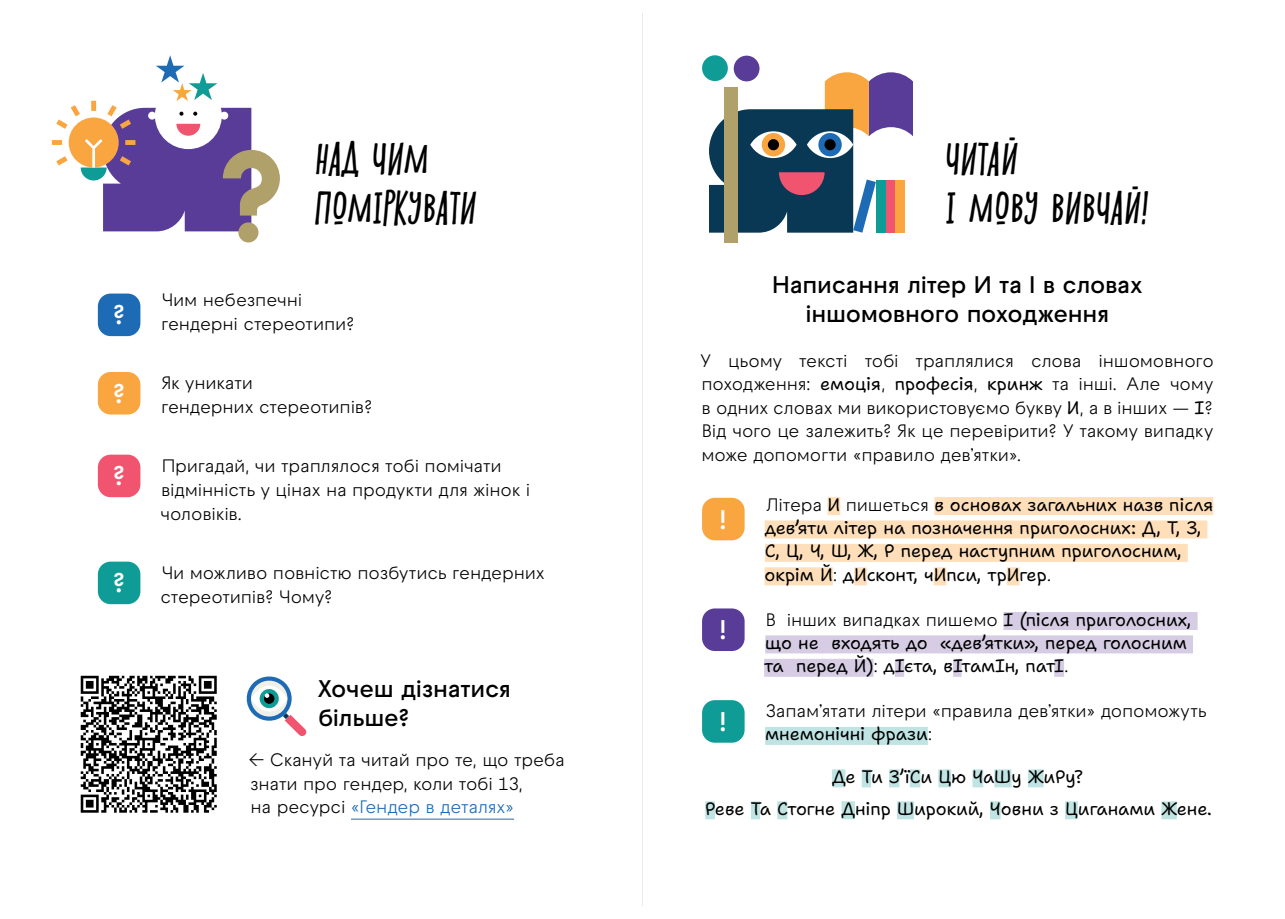
<style>
.page{position:relative;width:1285px;height:919px;background:#fff}
.page>*{position:absolute;margin:0;border:0;box-sizing:border-box;transform-origin:0 0}
.t1{font:italic 39px/48.8px "Shnobel";letter-spacing:-.02em;color:#000}
.t2{font:600 27px "Raptor V3 Premium";color:#fff}
.t3{font:600 24px/28.8px "Raptor V3 Premium";letter-spacing:-.01em;color:#000}
.t4{font:18px/23.4px "Raptor V3 Premium";letter-spacing:-.015em;color:#000}
.t5{font:18px/23.4px "Shantell Sans";letter-spacing:-.005em;color:#000}
.s1{color:#1d6bb5}
.s2{font-family:"Shantell Sans"}
.s3{font-family:"Raptor V3 Premium"}
</style>
<div class="page">
<div style="left:98px;top:293px;width:42px;height:43px;background:#1d6bb5;border-radius:13px"></div>
<div style="left:98px;top:372px;width:42px;height:42px;background:#f9a641;border-radius:13px"></div>
<div style="left:98px;top:454px;width:42px;height:43px;background:#f0546f;border-radius:13px"></div>
<div style="left:98px;top:561px;width:42px;height:43px;background:#109c96;border-radius:13px"></div>
<svg style="left:52px;top:55px;width:228px;height:187px"></svg>
<hr style="left:351px;top:818px;width:163px;height:1px;background:#1d6bb5">
<svg style="left:246px;top:676px;width:60px;height:60px"></svg>
<img style="left:80px;top:675px;width:137px;height:138px">
<div style="left:827px;top:497px;width:13px;height:18px;background:#fedfba"></div>
<div style="left:934px;top:497px;width:278px;height:18px;background:#fedfba"></div>
<div style="left:764px;top:520px;width:443px;height:18px;background:#fedfba"></div>
<div style="left:764px;top:544px;width:423px;height:18px;background:#fedfba"></div>
<div style="left:764px;top:567px;width:68px;height:18px;background:#fedfba"></div>
<div style="left:854px;top:567px;width:12px;height:18px;background:#fedfba"></div>
<div style="left:933px;top:567px;width:13px;height:18px;background:#fedfba"></div>
<div style="left:1006px;top:567px;width:13px;height:18px;background:#fedfba"></div>
<div style="left:1003px;top:612px;width:194px;height:18px;background:#d6cde4"></div>
<div style="left:765px;top:635px;width:427px;height:18px;background:#d6cde4"></div>
<div style="left:764px;top:658px;width:109px;height:18px;background:#d6cde4"></div>
<div style="left:894px;top:658px;width:10px;height:18px;background:#d6cde4"></div>
<div style="left:952px;top:658px;width:9px;height:18px;background:#d6cde4"></div>
<div style="left:1053px;top:658px;width:10px;height:18px;background:#d6cde4"></div>
<div style="left:765px;top:726px;width:162px;height:18px;background:#c0e4e4"></div>
<div style="left:702px;top:497px;width:42px;height:43px;background:#f9a641;border-radius:13px"></div>
<div style="left:702px;top:608px;width:42px;height:43px;background:#583c98;border-radius:13px"></div>
<div style="left:702px;top:700px;width:42px;height:42px;background:#109c96;border-radius:13px"></div>
<div style="left:832px;top:769px;width:13px;height:18px;background:#c0e4e4"></div>
<div style="left:861px;top:769px;width:10px;height:18px;background:#c0e4e4"></div>
<div style="left:888px;top:769px;width:11px;height:18px;background:#c0e4e4"></div>
<div style="left:909px;top:769px;width:11px;height:18px;background:#c0e4e4"></div>
<div style="left:938px;top:769px;width:12px;height:18px;background:#c0e4e4"></div>
<div style="left:972px;top:769px;width:11px;height:18px;background:#c0e4e4"></div>
<div style="left:994px;top:769px;width:17px;height:18px;background:#c0e4e4"></div>
<div style="left:1027px;top:769px;width:16px;height:18px;background:#c0e4e4"></div>
<div style="left:705px;top:801px;width:9px;height:18px;background:#c0e4e4"></div>
<div style="left:750px;top:801px;width:9px;height:18px;background:#c0e4e4"></div>
<div style="left:777px;top:801px;width:10px;height:18px;background:#c0e4e4"></div>
<div style="left:841px;top:801px;width:13px;height:18px;background:#c0e4e4"></div>
<div style="left:896px;top:801px;width:17px;height:18px;background:#c0e4e4"></div>
<div style="left:989px;top:801px;width:11px;height:18px;background:#c0e4e4"></div>
<div style="left:1064px;top:801px;width:13px;height:18px;background:#c0e4e4"></div>
<div style="left:1161px;top:801px;width:15px;height:18px;background:#c0e4e4"></div>
<div style="left:724px;top:87px;width:13px;height:155px;background:#b0a06a"></div>
<div style="left:702px;top:55px;width:25px;height:26px;background:#109c96;border-radius:50%"></div>
<div style="left:733px;top:56px;width:26px;height:25px;background:#583c98;border-radius:50%"></div>
<svg style="left:709px;top:72px;width:203px;height:161px"></svg>
<div style="left:894px;top:180px;width:10px;height:53px;background:#f9a641"></div>
<hr style="left:642px;top:13px;width:1px;height:893px;background:#000">
<h2 class="t2" style="left:112px;top:295px;width:14px">?</h2>
<h2 class="t2" style="left:112px;top:373px;width:14px">?</h2>
<h2 class="t2" style="left:112px;top:456px;width:14px">?</h2>
<h2 class="t2" style="left:112px;top:563px;width:14px">?</h2>
<h1 class="t1" style="left:315px;top:134px;width:163px">НАД ЧИМ<br>ПОМІРКУВАТИ</h1>
<p class="t4" style="left:161px;top:288px;width:195px;line-height:24.3px">Чим небезпечні гендерні стереотипи?</p>
<p class="t4" style="left:161px;top:370px;width:213px;line-height:24.3px">Як уникати<br>гендерних стереотипів?</p>
<p class="t4" style="left:160px;top:453px;width:371px;line-height:24.3px">Пригадай, чи траплялося тобі помічати відмінність у цінах на продукти для жінок і чоловіків.</p>
<p class="t4" style="left:160px;top:560px;width:386px;line-height:24.3px">Чи можливо повністю позбутись гендерних стереотипів? Чому?</p>
<h3 class="t3" style="left:318px;top:673px;width:195px">Хочеш дізнатися більше?</h3>
<p class="t4" style="left:248px;top:748px;width:318px">← Скануй та читай про те, що треба знати про гендер, коли тобі 13,<br>на ресурсі <span class="s1">«Гендер в деталях»</span></p>
<h1 class="t1" style="left:944px;top:134px;width:204px">ЧИТАЙ<br>І МОВУ ВИВЧАЙ!</h1>
<h3 class="t3" style="left:772px;top:269px;width:372px;text-align:center">Написання літер И та І в словах іншомовного походження</h3>
<p class="t4" style="left:700px;top:349px;width:514px;text-align:justify">У цьому тексті тобі траплялися слова іншомовного походження: <span class="s2">емоція</span>, <span class="s2">професія</span>, <span class="s2">кринж</span> та інші. Але чому в одних словах ми використовуємо букву <span class="s2">И</span>, а в інших — <span class="s2">І</span>?<br>Від чого це залежить? Як це перевірити? У такому випадку може допомогти «правило дев’ятки».</p>
<p class="t5" style="left:764px;top:492px;width:450px"><span class="s3">Літера</span> И <span class="s3">пишеться</span> в основах загальних назв після дев’яти літер на позначення приголосних: Д, Т, З, С, Ц, Ч, Ш, Ж, Р перед наступним приголосним, окрім Й<span class="s3">:</span> дИсконт, чИпси, трИгер<span class="s3">.</span></p>
<p class="t4" style="left:765px;top:607px;width:427px">В інших випадках пишемо <span class="s2">І (після приголосних,</span></p>
<p class="t5" style="left:764px;top:631px;width:424px">що не входять до «дев’ятки», перед голосним та перед Й)<span class="s3">:</span> дІєта, вІтамІн, патІ<span class="s3">.</span></p>
<p class="t4" style="left:765px;top:699px;width:442px">Запам’ятати літери «правила дев’ятки» допоможуть</p>
<p class="t5" style="left:765px;top:722px;width:169px">мнемонічні фрази<span class="s3">:</span></p>
<h2 class="t2" style="left:718px;top:499px;width:10px">!</h2>
<h2 class="t2" style="left:718px;top:610px;width:10px">!</h2>
<h2 class="t2" style="left:718px;top:701px;width:10px">!</h2>
<p class="t5" style="left:705px;top:760px;width:508px;line-height:32px;text-align:center">Де Ти З’їСи Цю ЧаШу ЖиРу?<br>Реве Та Стогне Дніпр Широкий, Човни з Циганами Жене.</p>
</div>
